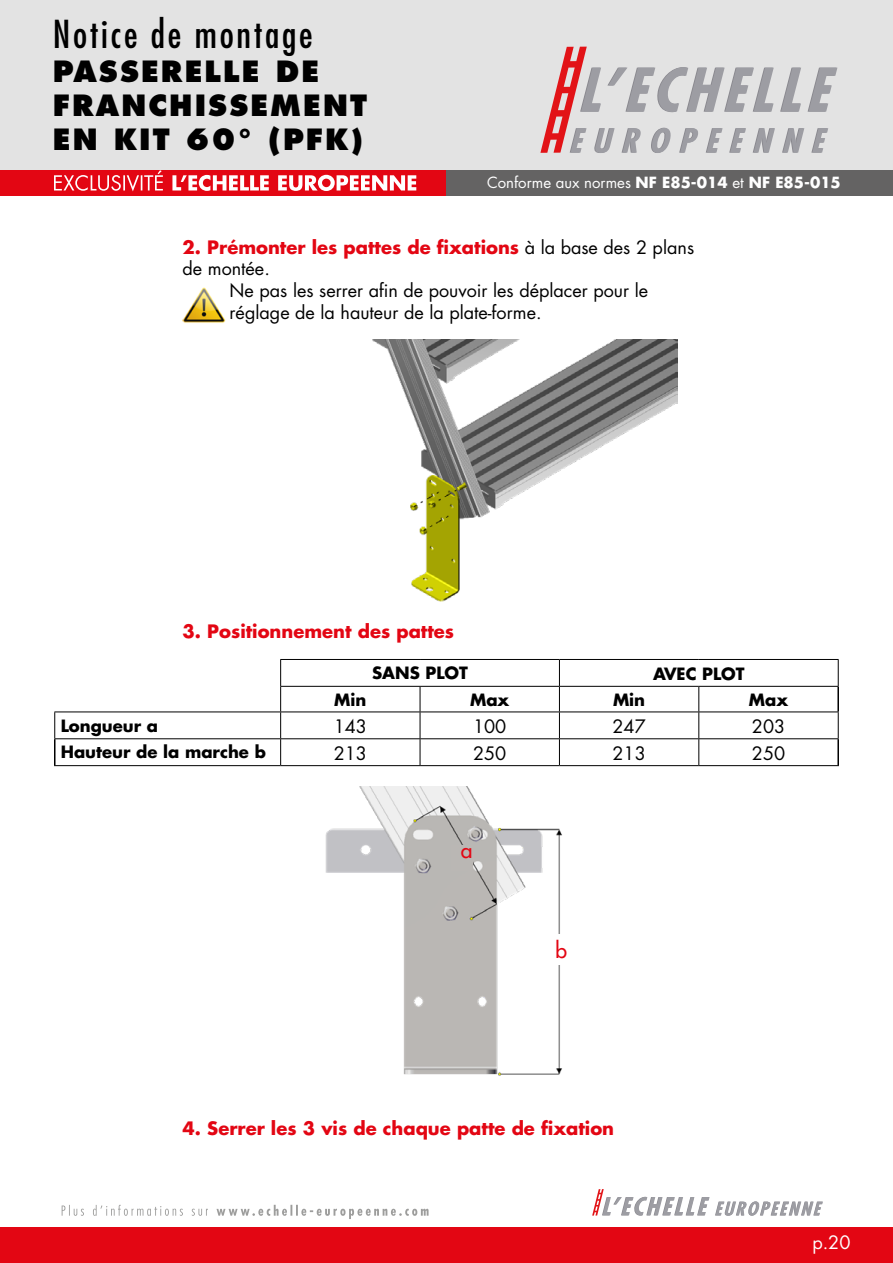
<style>
.page{position:relative;width:893px;height:1263px;background:#fff}
.page>*{position:absolute;margin:0;border:0;box-sizing:border-box;transform-origin:0 0}
.t1{font:condensed 37.5px "Futura Std";letter-spacing:.075em;color:#000}
.t2{font:800 28.5px/34.2px "Futura Std";letter-spacing:.075em;color:#000}
.t3{font:500 21px "Futura Std";color:#e30613}
.t4{font:18px "Futura Std";color:#000}
.t5{font:700 18px "Futura Std";color:#e30613}
.t6{font:18px "Futura Std";color:#fff}
.t7{font:700 16.5px "Futura Std";color:#000}
.t8{font:15px "Futura Std";color:#fff}
.s1{font-size:27px}
.s2{font-weight:700}
.s3{font-weight:400;color:#000}
</style>
<div class="page">
<div style="left:0;top:0;width:893px;height:171px;background:#e3e3e3"></div>
<svg style="left:540px;top:47px;width:297px;height:106px"></svg>
<div style="left:0;top:170px;width:446px;height:26px;background:#e30613"></div>
<div style="left:446px;top:170px;width:447px;height:26px;background:#646363"></div>
<svg style="left:54px;top:170px;width:362px;height:21px"></svg>
<div style="left:0;top:1227px;width:893px;height:36px;background:#e30613"></div>
<svg style="left:592px;top:1189px;width:231px;height:27px"></svg>
<svg style="left:62px;top:1205px;width:367px;height:14px"></svg>
<img style="left:183px;top:287px;width:42px;height:36px">
<img style="left:372px;top:339px;width:305px;height:263px">
<hr style="left:837px;top:687px;width:2px;height:24px;background:#000">
<hr style="left:54px;top:739px;width:2px;height:26px;background:#000">
<hr style="left:837px;top:739px;width:2px;height:26px;background:#000">
<svg style="left:838px;top:712px;width:1px;height:26px"></svg>
<hr style="left:281px;top:738px;width:139px;height:1px;background:#000">
<hr style="left:420px;top:738px;width:139px;height:1px;background:#000">
<hr style="left:559px;top:738px;width:140px;height:1px;background:#000">
<hr style="left:699px;top:738px;width:140px;height:1px;background:#000">
<hr style="left:280px;top:659px;width:140px;height:1px;background:#000">
<hr style="left:420px;top:659px;width:139px;height:1px;background:#000">
<hr style="left:559px;top:659px;width:140px;height:1px;background:#000">
<hr style="left:699px;top:659px;width:140px;height:1px;background:#000">
<svg style="left:838px;top:660px;width:1px;height:26px"></svg>
<hr style="left:420px;top:686px;width:139px;height:1px;background:#000">
<hr style="left:699px;top:686px;width:140px;height:1px;background:#000">
<hr style="left:420px;top:711px;width:139px;height:1px;background:#000">
<hr style="left:699px;top:711px;width:140px;height:1px;background:#000">
<hr style="left:54px;top:765px;width:227px;height:1px;background:#000">
<hr style="left:281px;top:765px;width:139px;height:1px;background:#000">
<hr style="left:420px;top:765px;width:139px;height:1px;background:#000">
<hr style="left:559px;top:765px;width:140px;height:1px;background:#000">
<hr style="left:699px;top:765px;width:140px;height:1px;background:#000">
<hr style="left:280px;top:686px;width:140px;height:1px;background:#000">
<svg style="left:420px;top:687px;width:1px;height:78px"></svg>
<hr style="left:559px;top:686px;width:140px;height:1px;background:#000">
<svg style="left:559px;top:660px;width:1px;height:105px"></svg>
<svg style="left:698px;top:687px;width:1px;height:78px"></svg>
<hr style="left:281px;top:711px;width:139px;height:1px;background:#000">
<hr style="left:559px;top:711px;width:140px;height:1px;background:#000">
<hr style="left:54px;top:711px;width:227px;height:1px;background:#000">
<svg style="left:54px;top:712px;width:1px;height:26px"></svg>
<svg style="left:280px;top:660px;width:1px;height:105px"></svg>
<hr style="left:54px;top:738px;width:227px;height:1px;background:#000">
<img style="left:325px;top:786px;width:237px;height:290px">
<div style="left:551px;top:934px;width:21px;height:31px;background:#fff"></div>
<div style="left:451px;top:845px;width:21px;height:25px;background:#bab7b4"></div>
<h1 class="t1" style="left:53px;top:11px;width:262px">Notice de montage</h1>
<h2 class="t2" style="left:53px;top:54px;width:316px">PASSERELLE DE<br>FRANCHISSEMENT<br>EN KIT 60° (PFK<span class="s1">)</span></h2>
<p class="t8" style="left:487px;top:173px;width:355px">Conforme aux normes <span class="s2">NF E85-014</span> et <span class="s2">NF E85-015</span></p>
<p class="t5" style="left:183px;top:235px;width:513px">2. Prémonter les pattes de fixations <span class="s3">à la base des 2 plans</span></p>
<p class="t4" style="left:183px;top:257px;width:89px">de montée.</p>
<p class="t4" style="left:230px;top:279px;width:420px">Ne pas les serrer afin de pouvoir les déplacer pour le</p>
<p class="t4" style="left:230px;top:301px;width:313px">réglage de la hauteur de la plate-forme.</p>
<p class="t5" style="left:183px;top:619px;width:273px">3. Positionnement des pattes</p>
<p class="t7" style="left:372px;top:662px;width:97px">SANS PLOT</p>
<p class="t7" style="left:653px;top:663px;width:93px">AVEC PLOT</p>
<p class="t7" style="left:334px;top:689px;width:34px">Min</p>
<p class="t7" style="left:470px;top:689px;width:41px">Max</p>
<p class="t7" style="left:613px;top:689px;width:34px">Min</p>
<p class="t7" style="left:749px;top:689px;width:41px">Max</p>
<p class="t7" style="left:61px;top:714px;width:99px">Longueur a</p>
<p class="t4" style="left:334px;top:715px;width:35px">143</p>
<p class="t4" style="left:473px;top:715px;width:35px">100</p>
<p class="t4" style="left:612px;top:715px;width:35px">247</p>
<p class="t4" style="left:752px;top:715px;width:35px">203</p>
<p class="t7" style="left:61px;top:741px;width:207px">Hauteur de la marche b</p>
<p class="t4" style="left:334px;top:741px;width:35px">213</p>
<p class="t4" style="left:473px;top:741px;width:35px">250</p>
<p class="t4" style="left:612px;top:741px;width:35px">213</p>
<p class="t4" style="left:752px;top:741px;width:35px">250</p>
<p class="t3" style="left:461px;top:837px;width:13px">a</p>
<p class="t3" style="left:555px;top:937px;width:13px">b</p>
<p class="t5" style="left:183px;top:1117px;width:433px">4. Serrer les 3 vis de chaque patte de fixation</p>
<p class="t6" style="left:812px;top:1230px;width:40px">p.20</p>
</div>
